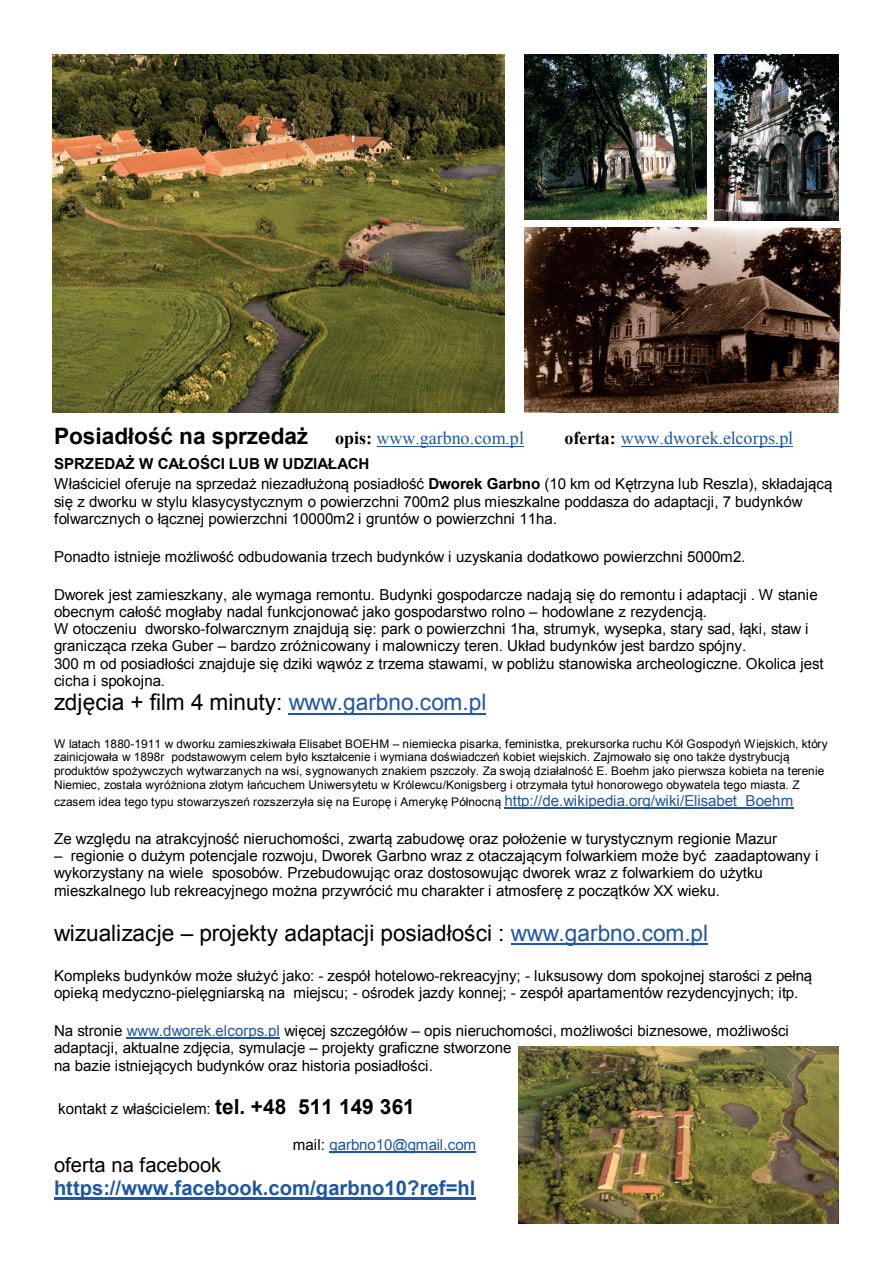
<style>
.page{position:relative;width:893px;height:1263px;background:#fff}
.page>*{position:absolute;margin:0;border:0;box-sizing:border-box;transform-origin:0 0}
.t1{font:22.65px "Arial";color:#000001}
.t2{font:700 22.65px "Arial";color:#000001}
.t3{font:700 20.1px "Arial";color:#1e56a6}
.t4{font:20.1px "Arial";color:#000001}
.t5{font:18px "Times New Roman";color:#1e56a6}
.t6{font:15.15px/17.2px "Arial";letter-spacing:-.01em;color:#000001}
.t7{font:15.15px "Arial";letter-spacing:-.01em;color:#1e56a6}
.t8{font:11.85px/13.8px "Arial";letter-spacing:.015em;color:#000001}
.s1{font-weight:700;color:#000001}
.s2{font-weight:700}
.s3{color:#1e56a6}
.s4{font-size:15.15px;color:#1e56a6}
.s5{font-weight:700;font-size:20.85px}
.s6{color:#000001}
</style>
<div class="page">
<img style="left:53px;top:54px;width:451px;height:358px">
<img style="left:714px;top:54px;width:125px;height:167px">
<img style="left:525px;top:228px;width:315px;height:184px">
<img style="left:518px;top:1046px;width:321px;height:177px">
<img style="left:525px;top:54px;width:181px;height:165px">
<hr style="left:377px;top:446px;width:146px;height:1px;background:#1e56a6">
<hr style="left:621px;top:446px;width:171px;height:1px;background:#1e56a6">
<hr style="left:289px;top:713px;width:197px;height:1px;background:#1e56a6">
<hr style="left:504px;top:807px;width:289px;height:1px;background:#1e56a6">
<hr style="left:511px;top:943px;width:197px;height:2px;background:#1e56a6">
<hr style="left:127px;top:1037px;width:153px;height:1px;background:#1e56a6">
<hr style="left:329px;top:1151px;width:147px;height:1px;background:#1e56a6">
<hr style="left:54px;top:1197px;width:422px;height:2px;background:#1e56a6">
<h1 class="t2" style="left:54px;top:420px;width:256px">Posiadłość na sprzedaż</h1>
<p class="t5" style="left:335px;top:426px;width:191px"><span class="s1">opis:</span> www.garbno.com.pl</p>
<p class="t5" style="left:564px;top:426px;width:230px"><span class="s1">oferta:</span> www.dworek.elcorps.pl</p>
<p class="t6" style="left:54px;top:453px;width:780px;line-height:20.1px"><span class="s2">SPRZEDAŻ W CAŁOŚCI LUB W UDZIAŁACH<br></span>Właściciel oferuje na sprzedaż niezadłużoną posiadłość <span class="s2">Dworek Garbno</span> (10 km od Kętrzyna lub Reszla), składającą</p>
<p class="t6" style="left:54px;top:493px;width:750px">się z dworku w stylu klasycystycznym o powierzchni 700m2 plus mieszkalne poddasza do adaptacji, 7 budynków folwarcznych o łącznej powierzchni 10000m2 i gruntów o powierzchni 11ha.</p>
<p class="t6" style="left:54px;top:548px;width:693px">Ponadto istnieje możliwość odbudowania trzech budynków i uzyskania dodatkowo powierzchni 5000m2.</p>
<p class="t6" style="left:54px;top:585px;width:771px">Dworek jest zamieszkany, ale wymaga remontu. Budynki gospodarcze nadają się do remontu i adaptacji . W stanie obecnym całość mogłaby nadal funkcjonować jako gospodarstwo rolno – hodowlane z rezydencją.<br>W otoczeniu dworsko-folwarcznym znajdują się: park o powierzchni 1ha, strumyk, wysepka, stary sad, łąki, staw i granicząca rzeka Guber – bardzo zróżnicowany i malowniczy teren. Układ budynków jest bardzo spójny.<br>300 m od posiadłości znajduje się dziki wąwóz z trzema stawami, w pobliżu stanowiska archeologiczne. Okolica jest cicha i spokojna.</p>
<h1 class="t1" style="left:54px;top:686px;width:434px">zdjęcia + film 4 minuty: <span class="s3">www.garbno.com.pl</span></h1>
<p class="t8" style="left:54px;top:736px;width:775px">W latach 1880-1911 w dworku zamieszkiwała Elisabet BOEHM – niemiecka pisarka, feministka, prekursorka ruchu Kół Gospodyń Wiejskich, który zainicjowała w 1898r podstawowym celem było kształcenie i wymiana doświadczeń kobiet wiejskich. Zajmowało się ono także dystrybucją produktów spożywczych wytwarzanych na wsi, sygnowanych znakiem pszczoły. Za swoją działalność E. Boehm jako pierwsza kobieta na terenie Niemiec, została wyróżniona złotym łańcuchem Uniwersytetu w Królewcu/Konigsberg i otrzymała tytuł honorowego obywatela tego miasta. Z</p>
<p class="t8" style="left:54px;top:794px;width:741px">czasem idea tego typu stowarzyszeń rozszerzyła się na Europę i Amerykę Północną <span class="s4">http://de.wikipedia.org/wiki/Elisabet_Boehm</span></p>
<p class="t6" style="left:54px;top:830px;width:725px">Ze względu na atrakcyjność nieruchomości, zwartą zabudowę oraz położenie w turystycznym regionie Mazur</p>
<p class="t6" style="left:54px;top:847px;width:766px">– regionie o dużym potencjale rozwoju, Dworek Garbno wraz z otaczającym folwarkiem może być zaadaptowany i wykorzystany na wiele sposobów. Przebudowując oraz dostosowując dworek wraz z folwarkiem do użytku mieszkalnego lub rekreacyjnego można przywrócić mu charakter i atmosferę z początków XX wieku.</p>
<h1 class="t1" style="left:54px;top:917px;width:656px">wizualizacje – projekty adaptacji posiadłości : <span class="s3">www.garbno.com.pl</span></h1>
<p class="t6" style="left:54px;top:966px;width:760px;line-height:17.7px">Kompleks budynków może służyć jako: - zespół hotelowo-rekreacyjny; - luksusowy dom spokojnej starości z pełną opieką medyczno-pielęgniarską na miejscu; - ośrodek jazdy konnej; - zespół apartamentów rezydencyjnych; itp.</p>
<p class="t6" style="left:54px;top:1022px;width:736px">Na stronie <span class="s3">www.dworek.elcorps.pl</span> więcej szczegółów – opis nieruchomości, możliwości biznesowe, możliwości adaptacji, aktualne zdjęcia, symulacje – projekty graficzne stworzone<br>na bazie istniejących budynków oraz historia posiadłości.</p>
<p class="t6" style="left:58px;top:1100px;width:358px">kontakt z właścicielem: <span class="s5">tel. +48 511 149 361</span></p>
<p class="t7" style="left:293px;top:1134px;width:185px"><span class="s6">mail:</span> garbno10@gmail.com</p>
<h2 class="t4" style="left:54px;top:1151px;width:169px">oferta na facebook</h2>
<h2 class="t3" style="left:54px;top:1174px;width:423px">https://www.facebook.com/garbno10?ref=hl</h2>
</div>
